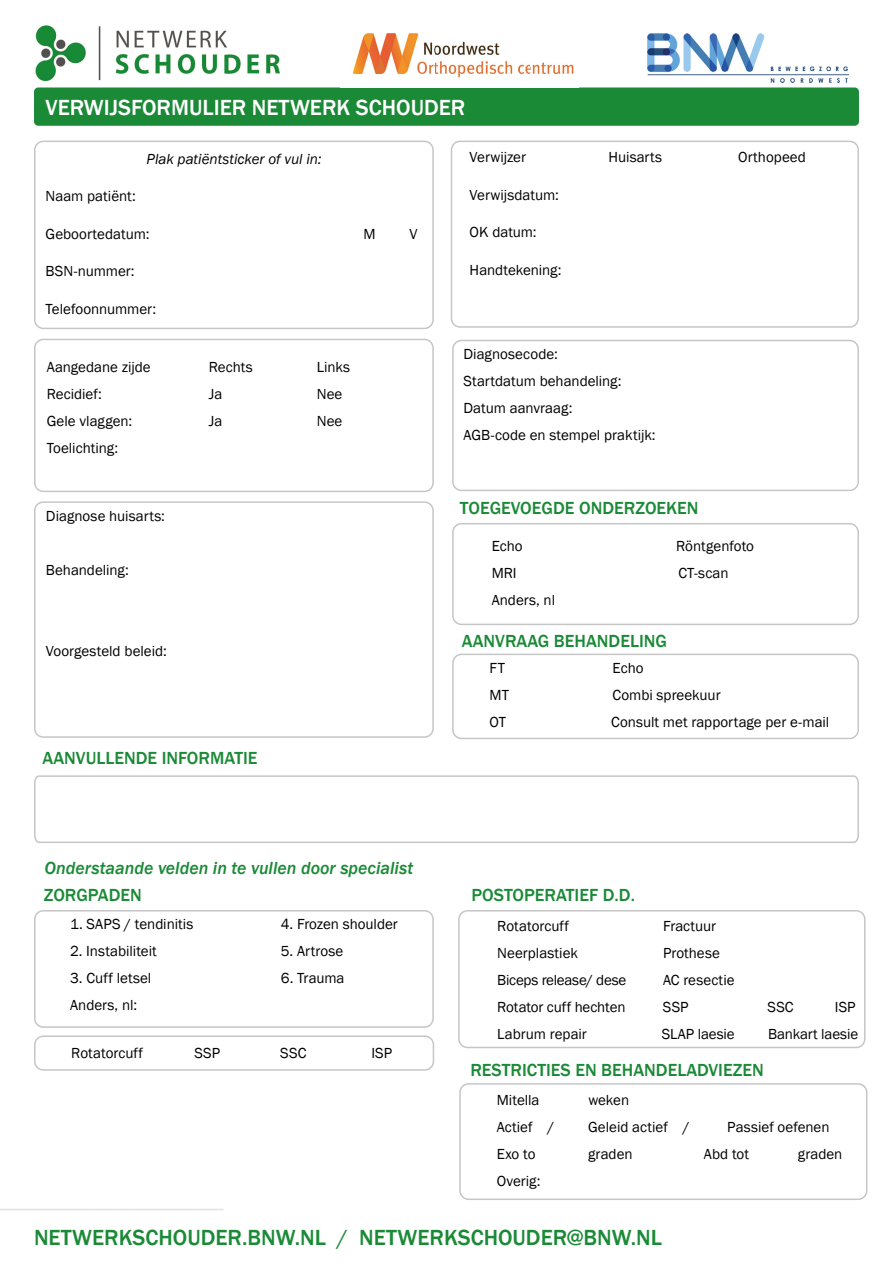
<style>
.page{position:relative;width:893px;height:1263px;background:#fff}
.page>*{position:absolute;margin:0;border:0;box-sizing:border-box;transform-origin:0 0}
.t1{font:500 22.5px "Franklin Gothic";color:#1b8a37}
.t2{font:500 22.5px "Franklin Gothic";color:#fff}
.t3{font:500 18px "Franklin Gothic";color:#1b8a37}
.t4{font:italic 500 18px "Franklin Gothic";color:#1b8a37}
.t5{font:15px/27px "Franklin Gothic";color:#000}
.t6{font:italic 15px "Franklin Gothic";color:#000}
</style>
<div class="page">
<div style="left:452px;top:654px;width:407px;height:85px;border:2px solid #c6c6c6;border-radius:9px"></div>
<div style="left:34px;top:339px;width:400px;height:153px;border:2px solid #c6c6c6;border-radius:9px"></div>
<div style="left:34px;top:87px;width:825px;height:39px;background:#1b8a37;border-radius:4px"></div>
<img style="left:647px;top:33px;width:201px;height:49px">
<img style="left:352px;top:33px;width:222px;height:45px">
<img style="left:35px;top:25px;width:245px;height:57px">
<div style="left:452px;top:523px;width:407px;height:102px;border:2px solid #c6c6c6;border-radius:9px"></div>
<div style="left:458px;top:910px;width:407px;height:138px;border:2px solid #c6c6c6;border-radius:9px"></div>
<hr style="left:0;top:1209px;width:224px;height:1px;background:#e3e2e1">
<div style="left:451px;top:141px;width:408px;height:187px;border:2px solid #c6c6c6;border-radius:9px"></div>
<div style="left:34px;top:141px;width:400px;height:188px;border:2px solid #c6c6c6;border-radius:9px"></div>
<div style="left:452px;top:340px;width:407px;height:151px;border:2px solid #c6c6c6;border-radius:9px"></div>
<div style="left:34px;top:501px;width:400px;height:237px;border:2px solid #c6c6c6;border-radius:9px"></div>
<svg style="left:34px;top:775px;width:825px;height:68px"></svg>
<div style="left:34px;top:910px;width:400px;height:118px;border:2px solid #c6c6c6;border-radius:9px"></div>
<div style="left:34px;top:1035px;width:400px;height:36px;border:2px solid #c6c6c6;border-radius:9px"></div>
<div style="left:459px;top:1083px;width:408px;height:117px;border:2px solid #c6c6c6;border-radius:9px"></div>
<h1 class="t2" style="left:46px;top:93px;width:421px">VERWIJSFORMULIER NETWERK SCHOUDER</h1>
<p class="t6" style="left:147px;top:149px;width:176px">Plak patiëntsticker of vul in:</p>
<p class="t5" style="left:46px;top:183px;width:92px">Naam patiënt:</p>
<p class="t5" style="left:46px;top:220px;width:105px">Geboortedatum:</p>
<p class="t5" style="left:364px;top:220px;width:14px">M</p>
<p class="t5" style="left:409px;top:220px;width:10px">V</p>
<p class="t5" style="left:46px;top:258px;width:91px">BSN-nummer:</p>
<p class="t5" style="left:46px;top:295px;width:112px">Telefoonnummer:</p>
<p class="t5" style="left:47px;top:354px;width:105px">Aangedane zijde</p>
<p class="t5" style="left:209px;top:354px;width:46px">Rechts</p>
<p class="t5" style="left:317px;top:354px;width:35px">Links</p>
<p class="t5" style="left:47px;top:381px;width:57px">Recidief:</p>
<p class="t5" style="left:209px;top:381px;width:15px">Ja</p>
<p class="t5" style="left:317px;top:381px;width:27px">Nee</p>
<p class="t5" style="left:47px;top:408px;width:87px">Gele vlaggen:</p>
<p class="t5" style="left:209px;top:408px;width:15px">Ja</p>
<p class="t5" style="left:317px;top:408px;width:27px">Nee</p>
<p class="t5" style="left:47px;top:435px;width:73px">Toelichting:</p>
<p class="t5" style="left:46px;top:503px;width:121px">Diagnose huisarts:</p>
<p class="t5" style="left:46px;top:557px;width:84px">Behandeling:</p>
<p class="t5" style="left:46px;top:638px;width:122px">Voorgesteld beleid:</p>
<p class="t3" style="left:43px;top:747px;width:216px">AANVULLENDE INFORMATIE</p>
<p class="t4" style="left:45px;top:857px;width:370px">Onderstaande velden in te vullen door specialist</p>
<p class="t3" style="left:44px;top:884px;width:100px">ZORGPADEN</p>
<p class="t5" style="left:70px;top:911px;width:125px">1. SAPS / tendinitis</p>
<p class="t5" style="left:281px;top:911px;width:118px">4. Frozen shoulder</p>
<p class="t5" style="left:70px;top:938px;width:88px">2. Instabiliteit</p>
<p class="t5" style="left:281px;top:938px;width:64px">5. Artrose</p>
<p class="t5" style="left:70px;top:965px;width:83px">3. Cuff letsel</p>
<p class="t5" style="left:281px;top:965px;width:65px">6. Trauma</p>
<p class="t5" style="left:70px;top:992px;width:69px">Anders, nl:</p>
<p class="t5" style="left:71px;top:1040px;width:73px">Rotatorcuff</p>
<p class="t5" style="left:194px;top:1040px;width:27px">SSP</p>
<p class="t5" style="left:280px;top:1040px;width:28px">SSC</p>
<p class="t5" style="left:371px;top:1040px;width:22px">ISP</p>
<p class="t5" style="left:470px;top:144px;width:58px">Verwijzer</p>
<p class="t5" style="left:608px;top:144px;width:55px">Huisarts</p>
<p class="t5" style="left:738px;top:144px;width:69px">Orthopeed</p>
<p class="t5" style="left:470px;top:182px;width:91px">Verwijsdatum:</p>
<p class="t5" style="left:470px;top:219px;width:69px">OK datum:</p>
<p class="t5" style="left:470px;top:257px;width:93px">Handtekening:</p>
<p class="t5" style="left:463px;top:341px;width:194px">Diagnosecode:<br>Startdatum behandeling:<br>Datum aanvraag:<br>AGB-code en stempel praktijk:</p>
<p class="t3" style="left:460px;top:497px;width:240px">TOEGEVOEGDE ONDERZOEKEN</p>
<p class="t5" style="left:492px;top:533px;width:33px">Echo</p>
<p class="t5" style="left:676px;top:533px;width:79px">Röntgenfoto</p>
<p class="t5" style="left:492px;top:560px;width:27px">MRI</p>
<p class="t5" style="left:678px;top:560px;width:52px">CT-scan</p>
<p class="t5" style="left:492px;top:587px;width:65px">Anders, nl</p>
<p class="t3" style="left:462px;top:630px;width:207px">AANVRAAG BEHANDELING</p>
<p class="t5" style="left:490px;top:655px;width:17px">FT</p>
<p class="t5" style="left:613px;top:655px;width:33px">Echo</p>
<p class="t5" style="left:490px;top:682px;width:21px">MT</p>
<p class="t5" style="left:613px;top:682px;width:110px">Combi spreekuur</p>
<p class="t5" style="left:490px;top:709px;width:18px">OT</p>
<p class="t5" style="left:611px;top:709px;width:220px">Consult met rapportage per e-mail</p>
<p class="t3" style="left:471px;top:884px;width:165px">POSTOPERATIEF D.D.</p>
<p class="t5" style="left:497px;top:913px;width:73px">Rotatorcuff</p>
<p class="t5" style="left:663px;top:913px;width:54px">Fractuur</p>
<p class="t5" style="left:497px;top:940px;width:82px">Neerplastiek</p>
<p class="t5" style="left:663px;top:940px;width:58px">Prothese</p>
<p class="t5" style="left:497px;top:967px;width:131px">Biceps release/ dese</p>
<p class="t5" style="left:663px;top:967px;width:73px">AC resectie</p>
<p class="t5" style="left:497px;top:994px;width:130px">Rotator cuff hechten</p>
<p class="t5" style="left:663px;top:994px;width:27px">SSP</p>
<p class="t5" style="left:767px;top:994px;width:28px">SSC</p>
<p class="t5" style="left:835px;top:994px;width:22px">ISP</p>
<p class="t5" style="left:497px;top:1021px;width:91px">Labrum repair</p>
<p class="t5" style="left:662px;top:1021px;width:74px">SLAP laesie</p>
<p class="t5" style="left:768px;top:1021px;width:92px">Bankart laesie</p>
<p class="t3" style="left:470px;top:1058px;width:295px">RESTRICTIES EN BEHANDELADVIEZEN</p>
<p class="t5" style="left:497px;top:1087px;width:44px">Mitella</p>
<p class="t5" style="left:588px;top:1087px;width:42px">weken</p>
<p class="t5" style="left:497px;top:1114px;width:59px">Actief /</p>
<p class="t5" style="left:588px;top:1114px;width:103px">Geleid actief /</p>
<p class="t5" style="left:727px;top:1114px;width:104px">Passief oefenen</p>
<p class="t5" style="left:497px;top:1141px;width:40px">Exo to</p>
<p class="t5" style="left:588px;top:1141px;width:46px">graden</p>
<p class="t5" style="left:704px;top:1141px;width:47px">Abd tot</p>
<p class="t5" style="left:798px;top:1141px;width:46px">graden</p>
<p class="t5" style="left:497px;top:1168px;width:45px">Overig:</p>
<h1 class="t1" style="left:34px;top:1223px;width:629px">NETWERKSCHOUDER.BNW.NL / NETWERKSCHOUDER@BNW.NL</h1>
</div>
